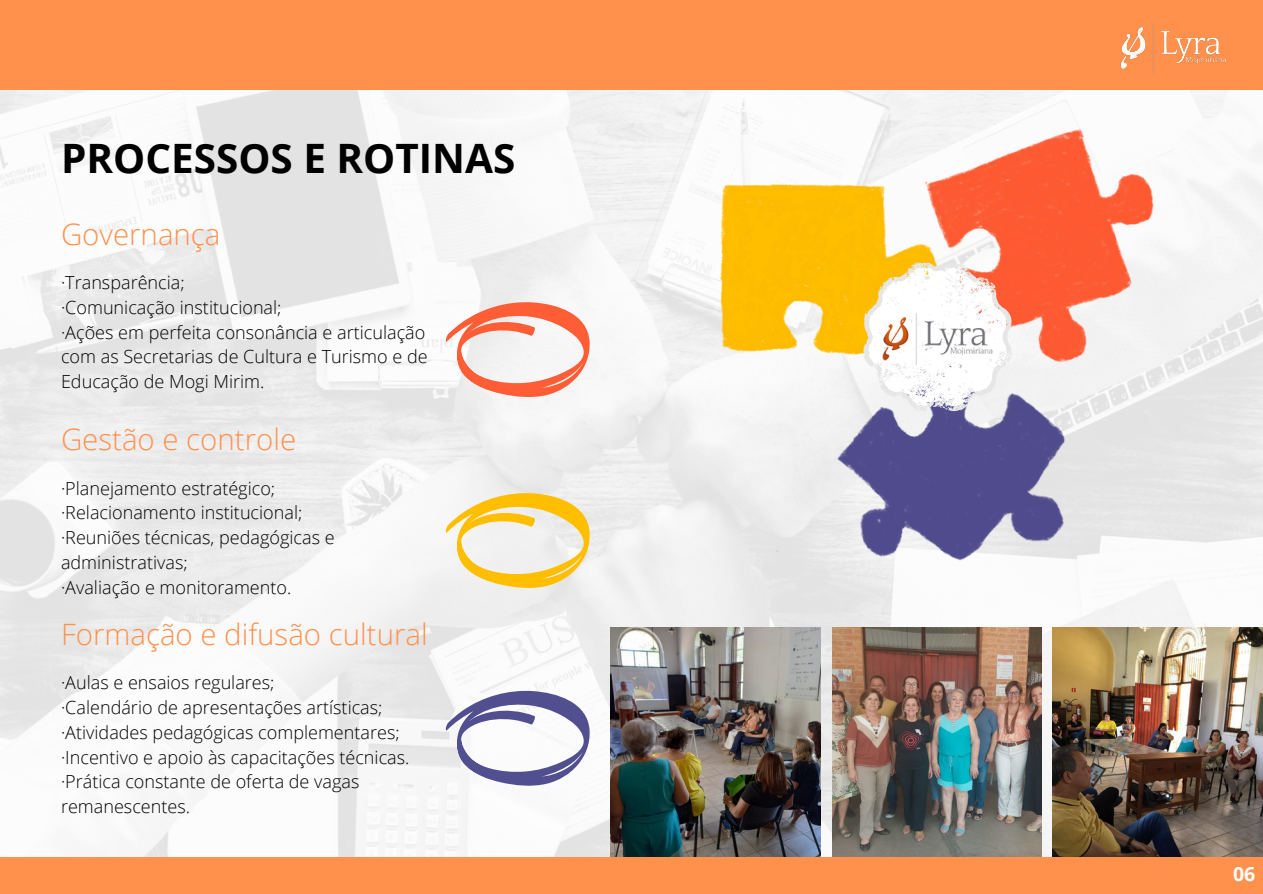
<style>
.page{position:relative;width:1263px;height:894px;background:#fff}
.page>*{position:absolute;margin:0;border:0;box-sizing:border-box;transform-origin:0 0}
.t1{font:700 40.5px "Open Sans";color:#000}
.t2{font:300 29.4px "Open Sans";color:#ff914d}
.t3{font:700 19.5px "Open Sans";color:#fff}
.t4{font:300 18px/24.8px "Open Sans";color:#000}
</style>
<div class="page">
<img style="left:0;top:89px;width:1263px;height:768px">
<img style="left:1052px;top:627px;width:211px;height:229px">
<img style="left:832px;top:627px;width:209px;height:229px">
<img style="left:610px;top:627px;width:211px;height:229px">
<div style="left:0;top:0;width:1263px;height:89px;background:#ff914d"></div>
<img style="left:1120px;top:23px;width:106px;height:50px">
<div style="left:0;top:857px;width:1263px;height:36px;background:#ff914d"></div>
<svg style="left:446px;top:493px;width:144px;height:94px"></svg>
<svg style="left:446px;top:690px;width:144px;height:95px"></svg>
<svg style="left:446px;top:302px;width:144px;height:94px"></svg>
<img style="left:721px;top:128px;width:433px;height:432px">
<svg style="left:863px;top:261px;width:149px;height:150px"></svg>
<img style="left:882px;top:313px;width:110px;height:52px">
<p class="t1" style="left:61px;top:129px;width:456px">PROCESSOS E ROTINAS</p>
<p class="t2" style="left:61px;top:213px;width:161px">Governança</p>
<h1 class="t4" style="left:61px;top:270px;width:125px">·Transparência;</h1>
<h2 class="t4" style="left:61px;top:294px;width:222px">·Comunicação institucional;</h2>
<p class="t4" style="left:61px;top:319px;width:368px">·Ações em perfeita consonância e articulação com as Secretarias de Cultura e Turismo e de<br>Educação de Mogi Mirim.</p>
<p class="t2" style="left:61px;top:418px;width:237px">Gestão e controle</p>
<p class="t4" style="left:61px;top:475px;width:216px">·Planejamento estratégico;</p>
<p class="t4" style="left:61px;top:499px;width:243px">·Relacionamento institucional;</p>
<p class="t4" style="left:61px;top:524px;width:275px">·Reuniões técnicas, pedagógicas e administrativas;</p>
<h2 class="t4" style="left:61px;top:574px;width:232px">·Avaliação e monitoramento.</h2>
<p class="t2" style="left:61px;top:613px;width:368px">Formação e difusão cultural</p>
<p class="t4" style="left:61px;top:669px;width:215px">·Aulas e ensaios regulares;</p>
<p class="t4" style="left:61px;top:694px;width:323px">·Calendário de apresentações artísticas;</p>
<p class="t4" style="left:61px;top:719px;width:340px">·Atividades pedagógicas complementares;</p>
<p class="t4" style="left:61px;top:744px;width:350px">·Incentivo e apoio às capacitações técnicas.</p>
<p class="t4" style="left:61px;top:768px;width:300px">·Prática constante de oferta de vagas remanescentes.</p>
<p class="t3" style="left:1233px;top:859px;width:24px">06</p>
</div>
